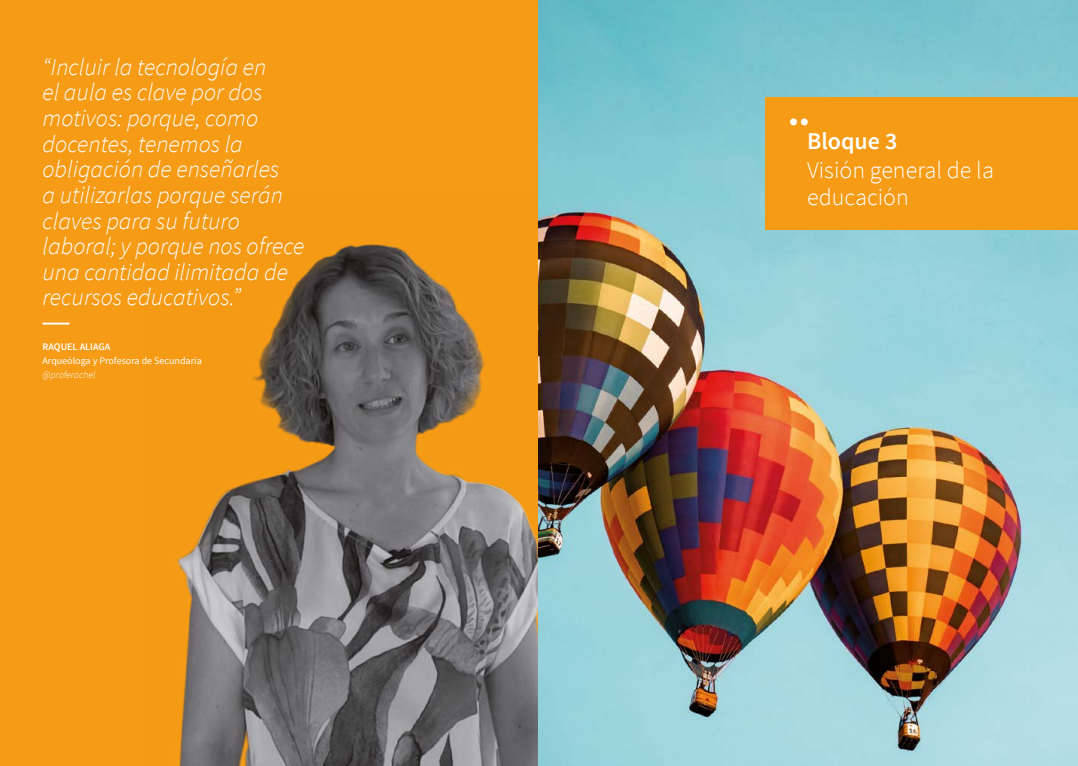
<style>
.page{position:relative;width:1078px;height:766px;background:#fff}
.page>*{position:absolute;margin:0;border:0;box-sizing:border-box;transform-origin:0 0}
.t1{font:italic 300 24px/25.6px "Source Sans Pro";color:#fff}
.t2{font:300 24px/26.8px "Source Sans Pro";color:#fff}
.t3{font:600 24px "Source Sans Pro";color:#fff}
.t4{font:10px "Source Sans Pro";color:#fff}
.t5{font:600 10px "Source Sans Pro";color:#fff}
.t6{font:italic 300 10px "Source Sans Pro";color:#fff}
</style>
<div class="page">
<div style="left:0;top:0;width:539px;height:765px;background:#f59b15"></div>
<img style="left:177px;top:187px;width:362px;height:578px">
<img style="left:539px;top:0;width:538px;height:765px">
<div style="left:764px;top:97px;width:313px;height:133px;background:#f59b15"></div>
<svg style="left:789px;top:118px;width:7px;height:7px"></svg>
<svg style="left:800px;top:118px;width:7px;height:7px"></svg>
<hr style="left:43px;top:322px;width:26px;height:2px;background:#fff">
<p class="t1" style="left:43px;top:54px;width:263px">“Incluir la tecnología en<br>el aula es clave por dos motivos: porque, como docentes, tenemos la obligación de enseñarles<br>a utilizarlas porque serán claves para su futuro laboral; y porque nos ofrece una cantidad ilimitada de recursos educativos.”</p>
<p class="t5" style="left:43px;top:340px;width:69px">RAQUEL ALIAGA</p>
<p class="t4" style="left:43px;top:354px;width:161px">Arqueóloga y Profesora de Secundaria</p>
<p class="t6" style="left:43px;top:368px;width:55px">@proferachel</p>
<p class="t3" style="left:806px;top:126px;width:92px">Bloque 3</p>
<p class="t2" style="left:806px;top:156px;width:188px">Visión general de la educación</p>
</div>
